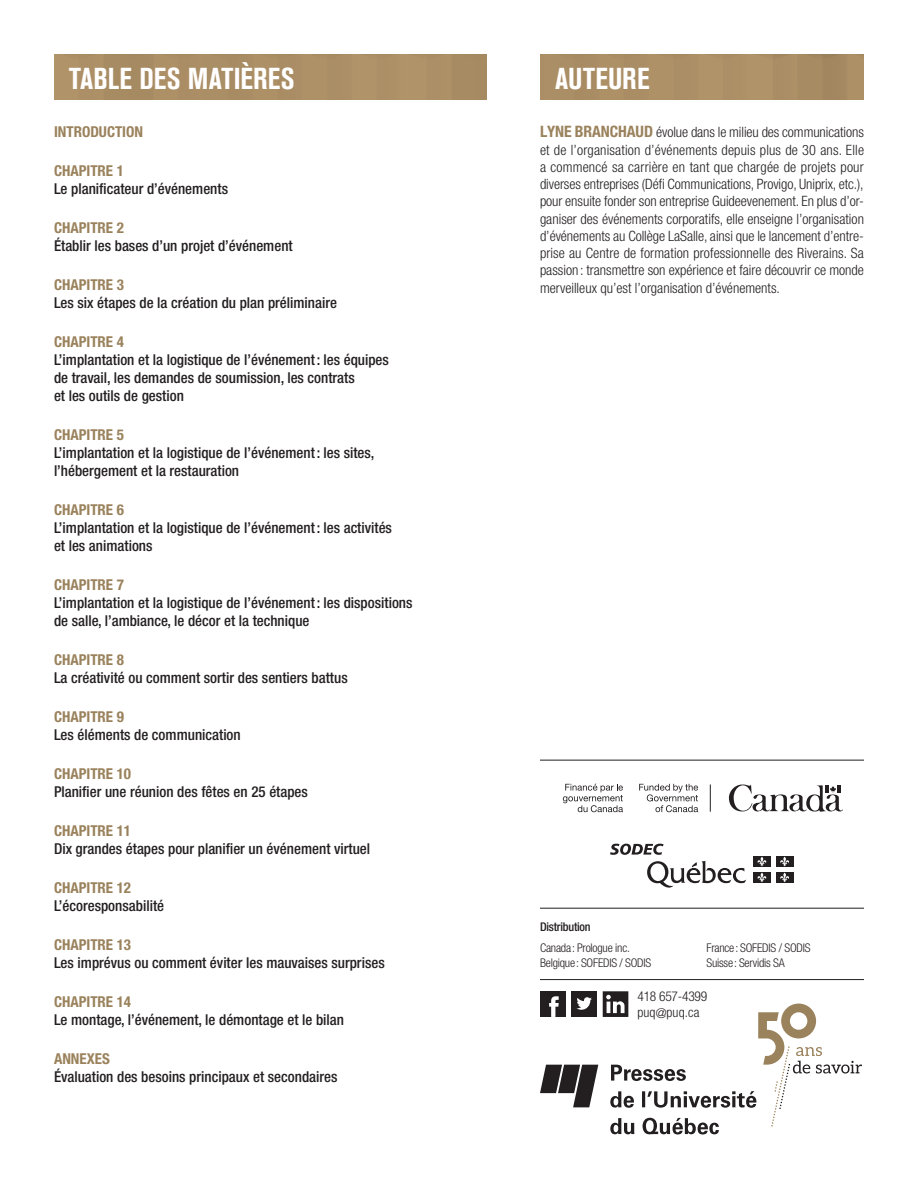
<style>
.page{position:relative;width:918px;height:1188px;background:#fff}
.page>*{position:absolute;margin:0;border:0;box-sizing:border-box;transform-origin:0 0}
._1_Fiche_Titre_verso{font:700 condensed 30px "Akzidenz Grotesk BE";letter-spacing:.01em;color:#fff}
._3_Fiche_Niv2-verso{font:500 condensed 15px/18px "Helvetica Neue";color:#231f20}
._3_Fiche_Niv2-verso-2{font:700 condensed 15px "Helvetica Neue";color:#9a825c}
._7_Fiche_bios_auteur{font:300 condensed 14.25px/17.2px "Helvetica Neue";color:#231f20;text-align:justify}
.t1{font:300 condensed 13.5px/15.9px "Helvetica Neue";letter-spacing:-.02em;color:#231f20}
.t2{font:300 condensed 12px/15px "Helvetica Neue";letter-spacing:-.02em;color:#231f20}
.t3{font:500 condensed 12px "Helvetica Neue";letter-spacing:-.02em;color:#231f20}
.s1{font-weight:700;color:#9a825c}
.s2{font-weight:700;font-size:15.75px;color:#9a825c}
</style>
<div class="page">
<div style="left:54px;top:55px;width:433px;height:45px;background:#ac8f66"></div>
<div style="left:540px;top:55px;width:324px;height:45px;background:#ab8e65"></div>
<hr style="left:540px;top:979px;width:324px;height:1px;background:#231f20">
<svg style="left:540px;top:991px;width:322px;height:143px"></svg>
<hr style="left:540px;top:908px;width:324px;height:1px;background:#231f20">
<hr style="left:540px;top:760px;width:324px;height:1px;background:#231f20">
<svg style="left:729px;top:784px;width:114px;height:28px"></svg>
<svg style="left:563px;top:784px;width:60px;height:28px"></svg>
<svg style="left:639px;top:784px;width:59px;height:28px"></svg>
<svg style="left:710px;top:784px;width:1px;height:28px"></svg>
<svg style="left:647px;top:861px;width:99px;height:27px"></svg>
<div style="left:753px;top:856px;width:18px;height:11px;background:#231f20"></div>
<svg style="left:757px;top:857px;width:10px;height:9px"></svg>
<div style="left:776px;top:856px;width:17px;height:11px;background:#231f20"></div>
<svg style="left:780px;top:857px;width:9px;height:9px"></svg>
<div style="left:753px;top:872px;width:18px;height:11px;background:#231f20"></div>
<svg style="left:757px;top:873px;width:10px;height:9px"></svg>
<div style="left:776px;top:872px;width:17px;height:11px;background:#231f20"></div>
<svg style="left:780px;top:873px;width:9px;height:9px"></svg>
<svg style="left:610px;top:844px;width:54px;height:11px"></svg>
<h1 class="_1_Fiche_Titre_verso" style="left:69px;top:61px;width:227px">TABLE DES MATIÈRES</h1>
<p class="_3_Fiche_Niv2-verso-2" style="left:54px;top:122px;width:91px">INTRODUCTION</p>
<p class="_3_Fiche_Niv2-verso" style="left:54px;top:161px;width:176px"><span class="s1">CHAPITRE 1<br></span>Le planificateur d’événements</p>
<p class="_3_Fiche_Niv2-verso" style="left:54px;top:218px;width:240px"><span class="s1">CHAPITRE 2<br></span>Établir les bases d’un projet d’événement</p>
<p class="_3_Fiche_Niv2-verso" style="left:54px;top:275px;width:285px"><span class="s1">CHAPITRE 3<br></span>Les six étapes de la création du plan préliminaire</p>
<p class="_3_Fiche_Niv2-verso" style="left:54px;top:332px;width:336px"><span class="s1">CHAPITRE 4<br></span>L’implantation et la logistique de l’événement: les équipes de travail, les demandes de soumission, les contrats<br>et les outils de gestion</p>
<p class="_3_Fiche_Niv2-verso" style="left:54px;top:425px;width:322px"><span class="s1">CHAPITRE 5<br></span>L’implantation et la logistique de l’événement: les sites, l’hébergement et la restauration</p>
<p class="_3_Fiche_Niv2-verso-2" style="left:54px;top:500px;width:71px">CHAPITRE 6</p>
<p class="_3_Fiche_Niv2-verso" style="left:54px;top:518px;width:340px">L’implantation et la logistique de l’événement: les activités et les animations</p>
<p class="_3_Fiche_Niv2-verso" style="left:54px;top:575px;width:360px"><span class="s1">CHAPITRE 7<br></span>L’implantation et la logistique de l’événement: les dispositions de salle, l’ambiance, le décor et la technique</p>
<p class="_3_Fiche_Niv2-verso-2" style="left:54px;top:650px;width:71px">CHAPITRE 8</p>
<p class="_3_Fiche_Niv2-verso" style="left:54px;top:668px;width:295px">La créativité ou comment sortir des sentiers battus</p>
<p class="_3_Fiche_Niv2-verso" style="left:54px;top:707px;width:188px"><span class="s1">CHAPITRE 9<br></span>Les éléments de communication</p>
<p class="_3_Fiche_Niv2-verso" style="left:54px;top:764px;width:255px"><span class="s1">CHAPITRE 10<br></span>Planifier une réunion des fêtes en 25 étapes</p>
<p class="_3_Fiche_Niv2-verso" style="left:54px;top:821px;width:318px"><span class="s1">CHAPITRE 11<br></span>Dix grandes étapes pour planifier un événement virtuel</p>
<p class="_3_Fiche_Niv2-verso" style="left:54px;top:878px;width:112px"><span class="s1">CHAPITRE 12<br></span>L’écoresponsabilité</p>
<p class="_3_Fiche_Niv2-verso" style="left:54px;top:935px;width:332px"><span class="s1">CHAPITRE 13<br></span>Les imprévus ou comment éviter les mauvaises surprises</p>
<p class="_3_Fiche_Niv2-verso" style="left:54px;top:992px;width:292px"><span class="s1">CHAPITRE 14<br></span>Le montage, l’événement, le démontage et le bilan</p>
<p class="_3_Fiche_Niv2-verso" style="left:54px;top:1049px;width:285px"><span class="s1">ANNEXES<br></span>Évaluation des besoins principaux et secondaires</p>
<p class="_1_Fiche_Titre_verso" style="left:555px;top:61px;width:96px">AUTEURE</p>
<p class="_7_Fiche_bios_auteur" style="left:540px;top:124px;width:326px"><span class="s2">LYNE BRANCHAUD</span> évolue dans le milieu des communications et de l’organisation d’événements depuis plus de 30 ans. Elle a commencé sa carrière en tant que chargée de projets pour diverses entreprises (Défi Communications, Provigo, Uniprix, etc.), pour ensuite fonder son entreprise Guideevenement. En plus d’or&shy;ganiser des événements corporatifs, elle enseigne l’organisation d’événements au Collège LaSalle, ainsi que le lancement d’entre&shy;prise au Centre de formation professionnelle des Riverains. Sa passion : transmettre son expérience et faire découvrir ce monde merveilleux qu’est l’organisation d’événements.</p>
<p class="t3" style="left:540px;top:919px;width:52px">Distribution</p>
<p class="t2" style="left:540px;top:940px;width:113px">Canada: Prologue inc.<br>Belgique: SOFEDIS / SODIS</p>
<p class="t2" style="left:706px;top:940px;width:105px">France: SOFEDIS / SODIS<br>Suisse: Servidis SA</p>
<p class="t1" style="left:637px;top:988px;width:71px">418 657-4399 puq@puq.ca</p>
</div>
